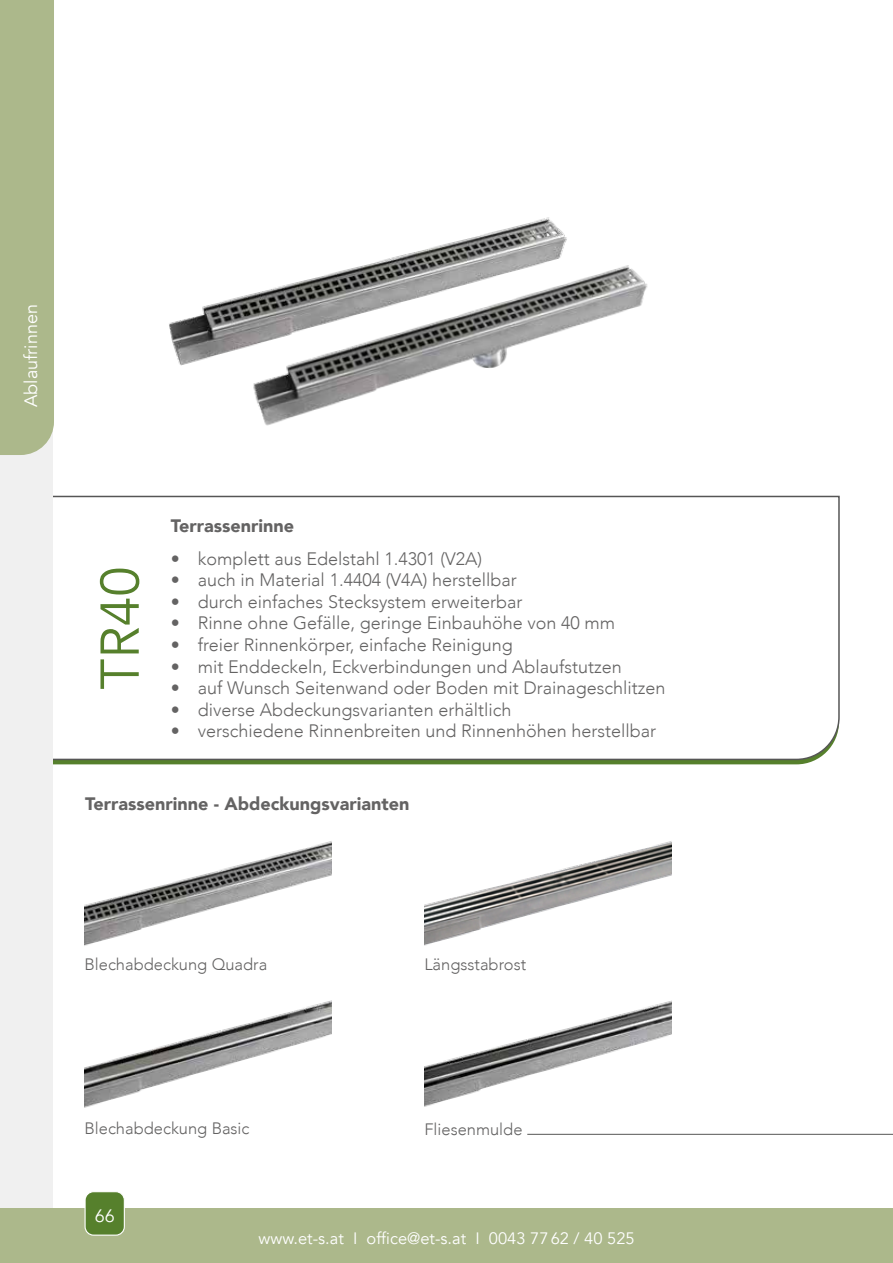
<style>
.page{position:relative;width:893px;height:1263px;background:#fff}
.page>*{position:absolute;margin:0;border:0;box-sizing:border-box;transform-origin:0 0}
.t1{font:54px "Avenir";color:#56802c}
.t2{font:300 18px "Avenir";color:#646363}
.t3{font:900 18px "Avenir";color:#646363}
.t4{font:18px "Avenir";color:#fff}
.t5{font:300 16.5px "Avenir";color:#646363}
.t6{font:16.5px "Avenir";color:#fff}
</style>
<div class="page">
<svg style="left:53px;top:495px;width:787px;height:266px"></svg>
<div style="left:0;top:0;width:53px;height:1213px;background:#f0f0f0"></div>
<div style="left:0;top:0;width:54px;height:455px;background:#acb88b"></div>
<div style="left:0;top:1208px;width:893px;height:55px;background:#acb88b"></div>
<div style="left:85px;top:1192px;width:39px;height:43px;background:#56802c;border-radius:9px"></div>
<div style="left:85px;top:1191px;width:40px;height:45px;border:1px solid #fff;border-radius:9px"></div>
<img style="left:169px;top:217px;width:398px;height:149px">
<img style="left:424px;top:841px;width:247px;height:105px">
<img style="left:237px;top:244px;width:411px;height:182px">
<img style="left:85px;top:841px;width:246px;height:105px">
<img style="left:424px;top:1001px;width:247px;height:106px">
<img style="left:85px;top:1000px;width:246px;height:108px">
<hr style="left:527px;top:1134px;width:366px;height:1px;background:#575756">
<p class="t4" style="left:20px;top:407px;width:104px;rotate:-90deg">Ablaufrinnen</p>
<h1 class="t1" style="left:88px;top:690px;width:125px;rotate:-90deg">TR40</h1>
<p class="t3" style="left:171px;top:510px;width:125px">Terrassenrinne</p>
<p class="t2" style="left:171px;top:548px;width:313px">• komplett aus Edelstahl 1.4301 (V2A)</p>
<p class="t2" style="left:171px;top:569px;width:347px">• auch in Material 1.4404 (V4A) herstellbar</p>
<p class="t2" style="left:171px;top:591px;width:353px">• durch einfaches Stecksystem erweiterbar</p>
<p class="t2" style="left:171px;top:612px;width:446px">• Rinne ohne Gefälle, geringe Einbauhöhe von 40 mm</p>
<p class="t2" style="left:171px;top:634px;width:343px">• freier Rinnenkörper, einfache Reinigung</p>
<p class="t2" style="left:171px;top:656px;width:452px">• mit Enddeckeln, Eckverbindungen und Ablaufstutzen</p>
<p class="t2" style="left:171px;top:677px;width:496px">• auf Wunsch Seitenwand oder Boden mit Drainageschlitzen</p>
<p class="t2" style="left:171px;top:699px;width:342px">• diverse Abdeckungsvarianten erhältlich</p>
<p class="t2" style="left:171px;top:720px;width:487px">• verschiedene Rinnenbreiten und Rinnenhöhen herstellbar</p>
<p class="t3" style="left:85px;top:788px;width:326px">Terrassenrinne - Abdeckungsvarianten</p>
<p class="t5" style="left:85px;top:955px;width:184px">Blechabdeckung Quadra</p>
<p class="t5" style="left:424px;top:955px;width:103px">Längsstabrost</p>
<p class="t5" style="left:85px;top:1118px;width:167px">Blechabdeckung Basic</p>
<p class="t5" style="left:424px;top:1119px;width:100px">Fliesenmulde</p>
<p class="t4" style="left:95px;top:1205px;width:22px">66</p>
<p class="t6" style="left:259px;top:1228px;width:378px">www.et-s.at I office@et-s.at I 0043 7762 / 40 525</p>
</div>
